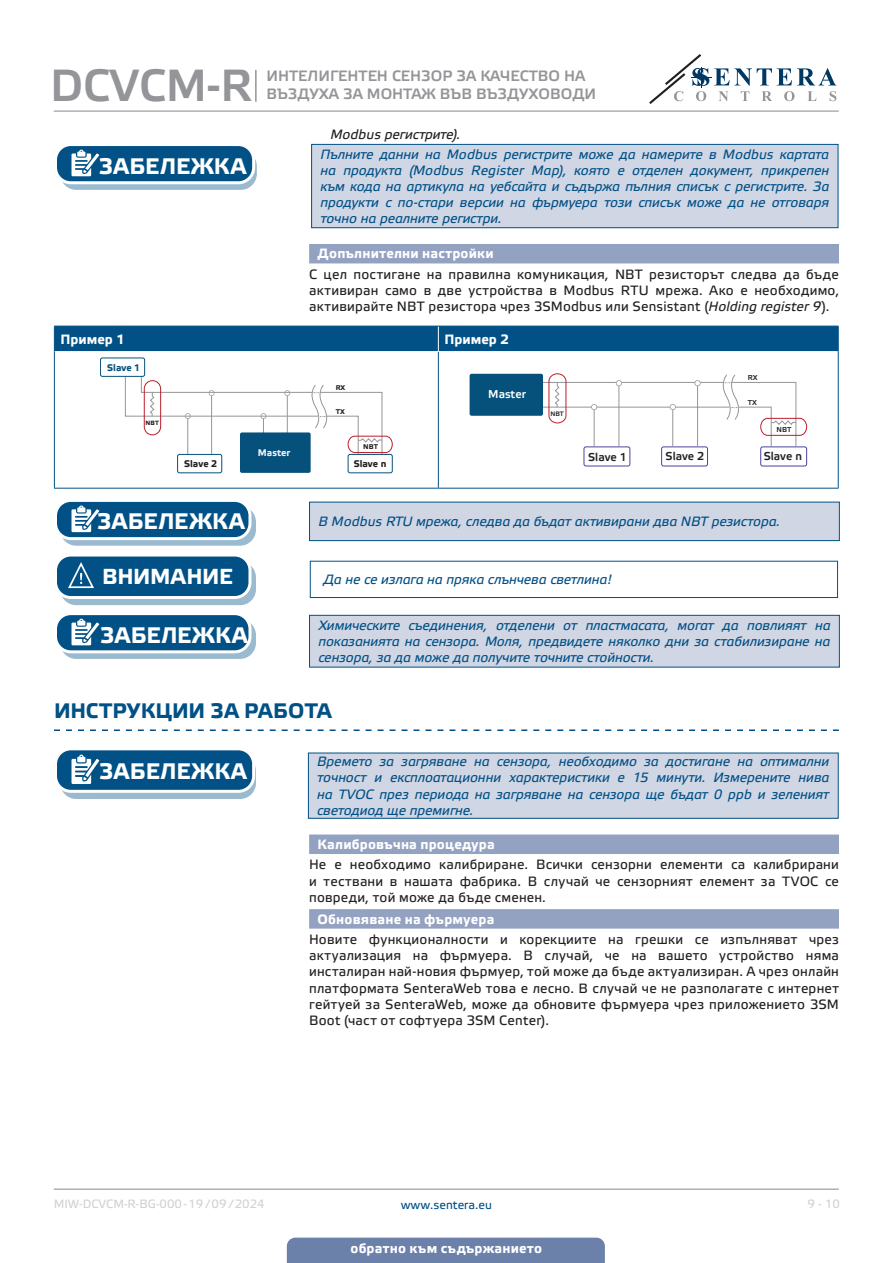
<style>
.page{position:relative;width:893px;height:1263px;background:#fff}
.page>*{position:absolute;margin:0;border:0;box-sizing:border-box;transform-origin:0 0}
.t1{font:45px "Etelka Medium Pro";color:#939598}
.t2{font:700 22.5px "Etelka Text Pro";letter-spacing:.02em;color:#fff}
.t3{font:700 21.75px "Etelka Text Pro";letter-spacing:-.02em;color:#fff}
.t4{font:700 21px "Etelka Text Pro";letter-spacing:.005em;color:#015186}
.t5{font:15px/18px "Etelka Medium Pro";color:#939598}
.attention{font:italic 13.5px/16.2px "Etelka Text Pro";letter-spacing:-.005em;color:#015186;text-align:justify}
.body{font:13.5px/16.2px "Etelka Text Pro";letter-spacing:.015em;color:#231f20;text-align:justify}
.Number-roman{font:700 13.5px "Etelka Text Pro";letter-spacing:.015em;color:#fff}
.t6{font:italic 13.5px "Etelka Text Pro";letter-spacing:-.005em;color:#231f20}
.head-table{font:700 13.5px "Etelka Text Pro";color:#fff}
.t7{font:12px "Etelka Text Pro";color:#d1d2d4}
.t8{font:12px "Etelka Text Pro";color:#015186}
.t9{font:11.4px "Etelka Medium Pro";color:#231f20}
.t10{font:11.4px "Etelka Medium Pro";color:#fff}
.t11{font:700 9.6px "Etelka Text Pro";color:#231f20}
.t12{font:700 9.6px "Etelka Text Pro";color:#f2f3f4}
.t13{font:700 9.6px "Etelka Text Pro";color:#06517c}
.t14{font:7.2px "Etelka Medium Pro";color:#231f20}
.t15{font:700 6.9px "Etelka Text Pro";color:#231f20}
.t16{font:6.45px "Etelka Medium Pro";color:#231f20}
.t17{font:700 6.15px "Etelka Text Pro";color:#231f20}
.s1{font-style:italic}
</style>
<div class="page">
<hr style="left:54px;top:111px;width:785px;height:1px;background:#939598">
<hr style="left:54px;top:1188px;width:785px;height:2px;background:#939598">
<svg style="left:649px;top:54px;width:187px;height:50px"></svg>
<div style="left:287px;top:1237px;width:318px;height:26px;background:#6c81aa"></div>
<hr style="left:255px;top:70px;width:2px;height:32px;background:#939598">
<div style="left:309px;top:244px;width:530px;height:19px;background:#94a2c2"></div>
<svg style="left:54px;top:729px;width:785px;height:2px"></svg>
<div style="left:309px;top:834px;width:530px;height:20px;background:#94a2c2"></div>
<div style="left:309px;top:909px;width:530px;height:20px;background:#94a2c2"></div>
<div style="left:312px;top:144px;width:526px;height:84px;background:#d1d6e4"></div>
<div style="left:311px;top:144px;width:527px;height:84px;border:1px solid #015186"></div>
<div style="left:61px;top:151px;width:195px;height:38px;background:linear-gradient(to right,#99bacf,#9bbbcf);border-radius:15px"></div>
<div style="left:60px;top:150px;width:197px;height:40px;border:1px solid #015186;border-radius:15px"></div>
<div style="left:56px;top:145px;width:198px;height:38px;background:#015186;border-radius:15px"></div>
<div style="left:54px;top:143px;width:201px;height:41px;border:3px solid #fff;border-radius:15px"></div>
<svg style="left:71px;top:150px;width:34px;height:34px"></svg>
<svg style="left:54px;top:326px;width:785px;height:26px;background:#0a578a"></svg>
<hr style="left:54px;top:352px;width:1px;height:136px;background:#015186">
<hr style="left:54px;top:488px;width:384px;height:1px;background:#015186">
<hr style="left:438px;top:352px;width:1px;height:136px;background:#015186">
<hr style="left:838px;top:352px;width:1px;height:136px;background:#015186">
<hr style="left:438px;top:488px;width:401px;height:1px;background:#015186">
<div style="left:177px;top:454px;width:45px;height:19px;border:1px solid #06517c;border-radius:2px"></div>
<div style="left:348px;top:454px;width:45px;height:19px;border:1px solid #06517c;border-radius:2px"></div>
<div style="left:240px;top:432px;width:71px;height:41px;background:#06517c;border-radius:2px"></div>
<svg style="left:125px;top:362px;width:268px;height:95px"></svg>
<div style="left:100px;top:358px;width:45px;height:18px;background:#fff;border-radius:2px"></div>
<div style="left:100px;top:358px;width:45px;height:19px;border:1px solid #06517c;border-radius:2px"></div>
<div style="left:661px;top:446px;width:47px;height:20px;border:1px solid #4e439b;border-radius:2px"></div>
<hr style="left:529px;top:407px;width:201px;height:1px;background:#939598">
<hr style="left:536px;top:382px;width:188px;height:1px;background:#939598">
<div style="left:584px;top:446px;width:46px;height:20px;border:1px solid #4e439b;border-radius:2px"></div>
<div style="left:760px;top:446px;width:47px;height:20px;border:1px solid #4e439b;border-radius:2px"></div>
<div style="left:470px;top:374px;width:73px;height:42px;background:#06517c;border-radius:2px"></div>
<svg style="left:548px;top:373px;width:259px;height:74px"></svg>
<div style="left:309px;top:502px;width:530px;height:39px;background:#d1d6e4"></div>
<div style="left:309px;top:502px;width:531px;height:39px;border:1px solid #015186"></div>
<div style="left:61px;top:507px;width:194px;height:38px;background:#9abacf;border-radius:15px"></div>
<div style="left:60px;top:506px;width:196px;height:40px;border:1px solid #015186;border-radius:15px"></div>
<div style="left:56px;top:500px;width:194px;height:39px;background:#015186;border-radius:15px"></div>
<div style="left:54px;top:499px;width:197px;height:41px;border:3px solid #fff;border-radius:15px"></div>
<svg style="left:71px;top:505px;width:34px;height:34px"></svg>
<div style="left:310px;top:561px;width:528px;height:37px;border:1px solid #015186"></div>
<div style="left:61px;top:562px;width:194px;height:42px;background:#9abacf;border-radius:15px"></div>
<div style="left:60px;top:561px;width:196px;height:44px;border:1px solid #015186;border-radius:15px"></div>
<div style="left:56px;top:555px;width:194px;height:42px;background:#015186;border-radius:15px"></div>
<div style="left:54px;top:553px;width:197px;height:46px;border:3px solid #fff;border-radius:15px"></div>
<svg style="left:67px;top:562px;width:38px;height:36px"></svg>
<div style="left:309px;top:615px;width:530px;height:52px;background:#d1d6e4"></div>
<div style="left:309px;top:615px;width:531px;height:52px;border:1px solid #015186"></div>
<svg style="left:61px;top:620px;width:194px;height:38px"></svg>
<div style="left:60px;top:619px;width:196px;height:40px;border:1px solid #015186;border-radius:15px"></div>
<div style="left:56px;top:614px;width:194px;height:38px;background:#015186;border-radius:15px"></div>
<div style="left:54px;top:612px;width:197px;height:41px;border:3px solid #fff;border-radius:15px"></div>
<svg style="left:71px;top:619px;width:34px;height:34px"></svg>
<div style="left:61px;top:756px;width:194px;height:42px;background:#9abacf;border-radius:15px"></div>
<div style="left:60px;top:755px;width:196px;height:44px;border:1px solid #015186;border-radius:15px"></div>
<div style="left:56px;top:749px;width:198px;height:42px;background:#015186;border-radius:15px"></div>
<div style="left:54px;top:747px;width:201px;height:46px;border:3px solid #fff;border-radius:15px"></div>
<svg style="left:71px;top:754px;width:34px;height:38px"></svg>
<div style="left:308px;top:753px;width:530px;height:65px;background:#d1d6e4"></div>
<div style="left:308px;top:753px;width:531px;height:66px;border:1px solid #015186"></div>
<h1 class="t1" style="left:50px;top:61px;width:204px">DCVCM-R</h1>
<p class="t5" style="left:266px;top:67px;width:331px">ИНТЕЛИГЕНТЕН СЕНЗОР ЗА КАЧЕСТВО НА<br>ВЪЗДУХА ЗА МОНТАЖ ВЪВ ВЪЗДУХОВОДИ</p>
<p class="t6" style="left:330px;top:128px;width:132px">Modbus регистрите).</p>
<p class="attention" style="left:320px;top:147px;width:510px">Пълните данни на Modbus регистрите може да намерите в Modbus картата на продукта (Modbus Register Map), която е отделен документ, прикрепен към кода на артикула на уебсайта и съдържа пълния списък с регистрите. За продукти с по-стари версии на фърмуера този списък може да не отговаря точно на реалните регистри.</p>
<p class="t2" style="left:99px;top:153px;width:149px">ЗАБЕЛЕЖКА</p>
<p class="Number-roman" style="left:318px;top:246px;width:178px">Допълнителни настройки</p>
<p class="body" style="left:309px;top:267px;width:531px">С цел постигане на правилна комуникация, NBT резисторът следва да бъде активиран само в две устройства в Modbus RTU мрежа. Ако е необходимо, активирайте NBT резистора чрез 3SModbus или Sensistant (<span class="s1">Holding register 9</span>).</p>
<p class="head-table" style="left:60px;top:332px;width:66px">Пример 1</p>
<p class="head-table" style="left:444px;top:332px;width:66px">Пример 2</p>
<p class="t15" style="left:336px;top:384px;width:11px">RX</p>
<p class="t15" style="left:336px;top:408px;width:11px">ТX</p>
<p class="t15" style="left:363px;top:443px;width:16px">NBT</p>
<p class="t13" style="left:107px;top:363px;width:35px">Slave 1</p>
<p class="t10" style="left:488px;top:388px;width:39px">Master</p>
<p class="t17" style="left:146px;top:419px;width:15px">NBT</p>
<p class="t12" style="left:258px;top:447px;width:34px">Master</p>
<p class="t11" style="left:184px;top:458px;width:35px">Slave 2</p>
<p class="t11" style="left:354px;top:458px;width:34px">Slave n</p>
<p class="t16" style="left:550px;top:410px;width:15px">NBT</p>
<p class="t9" style="left:588px;top:451px;width:40px">Slave 1</p>
<p class="t9" style="left:666px;top:450px;width:40px">Slave 2</p>
<p class="t14" style="left:748px;top:374px;width:11px">RX</p>
<p class="t14" style="left:748px;top:398px;width:11px">ТX</p>
<p class="t14" style="left:776px;top:425px;width:16px">NBT</p>
<p class="t9" style="left:764px;top:450px;width:40px">Slave n</p>
<p class="t2" style="left:97px;top:509px;width:149px">ЗАБЕЛЕЖКА</p>
<p class="attention" style="left:318px;top:514px;width:463px">В Modbus RTU мрежа, следва да бъдат активирани два NBT резистора.</p>
<p class="t3" style="left:102px;top:564px;width:132px">ВНИМАНИЕ</p>
<p class="attention" style="left:323px;top:572px;width:290px">Да не се излага на пряка слънчева светлина!</p>
<p class="attention" style="left:318px;top:618px;width:514px">Химическите съединения, отделени от пластмасата, могат да повлияят на показанията на сензора. Моля, предвидете няколко дни за стабилизиране на сензора, за да може да получите точните стойности.</p>
<p class="t2" style="left:100px;top:622px;width:149px">ЗАБЕЛЕЖКА</p>
<p class="t4" style="left:54px;top:699px;width:279px">ИНСТРУКЦИИ ЗА РАБОТА</p>
<p class="t2" style="left:99px;top:759px;width:149px">ЗАБЕЛЕЖКА</p>
<p class="attention" style="left:317px;top:754px;width:514px">Времето за загряване на сензора, необходимо за достигане на оптимални точност и експлоатационни характеристики е 15 минути. Измерените нива на TVOC през периода на загряване на сензора ще бъдат 0 ppb и зеленият светодиод ще премигне.</p>
<p class="Number-roman" style="left:318px;top:837px;width:179px">Калибровъчна процедура</p>
<p class="body" style="left:309px;top:857px;width:531px">Не е необходимо калибриране. Всички сензорни елементи са калибрирани и тествани в нашата фабрика. В случай че сензорният елемент за TVOC се повреди, той може да бъде сменен.</p>
<p class="Number-roman" style="left:318px;top:911px;width:178px">Обновяване на фърмуера</p>
<p class="body" style="left:309px;top:932px;width:531px">Новите функционалности и корекциите на грешки се изпълняват чрез актуализация на фърмуера. В случай, че на вашето устройство няма инсталиран най-новия фърмуер, той може да бъде актуализиран. А чрез онлайн платформата SenteraWeb това е лесно. В случай че не разполагате с интернет гейтуей за SenteraWeb, може да обновите фърмуера чрез приложението 3SM Boot (част от софтуера 3SМ Center).</p>
<p class="t7" style="left:54px;top:1197px;width:212px">MIW-DCVCM-R-BG-000 - 19 / 09 / 2024</p>
<p class="t8" style="left:401px;top:1198px;width:93px">www.sentera.eu</p>
<p class="t7" style="left:807px;top:1197px;width:34px">9 - 10</p>
<p class="Number-roman" style="left:350px;top:1240px;width:193px">обратно към съдържанието</p>
</div>
